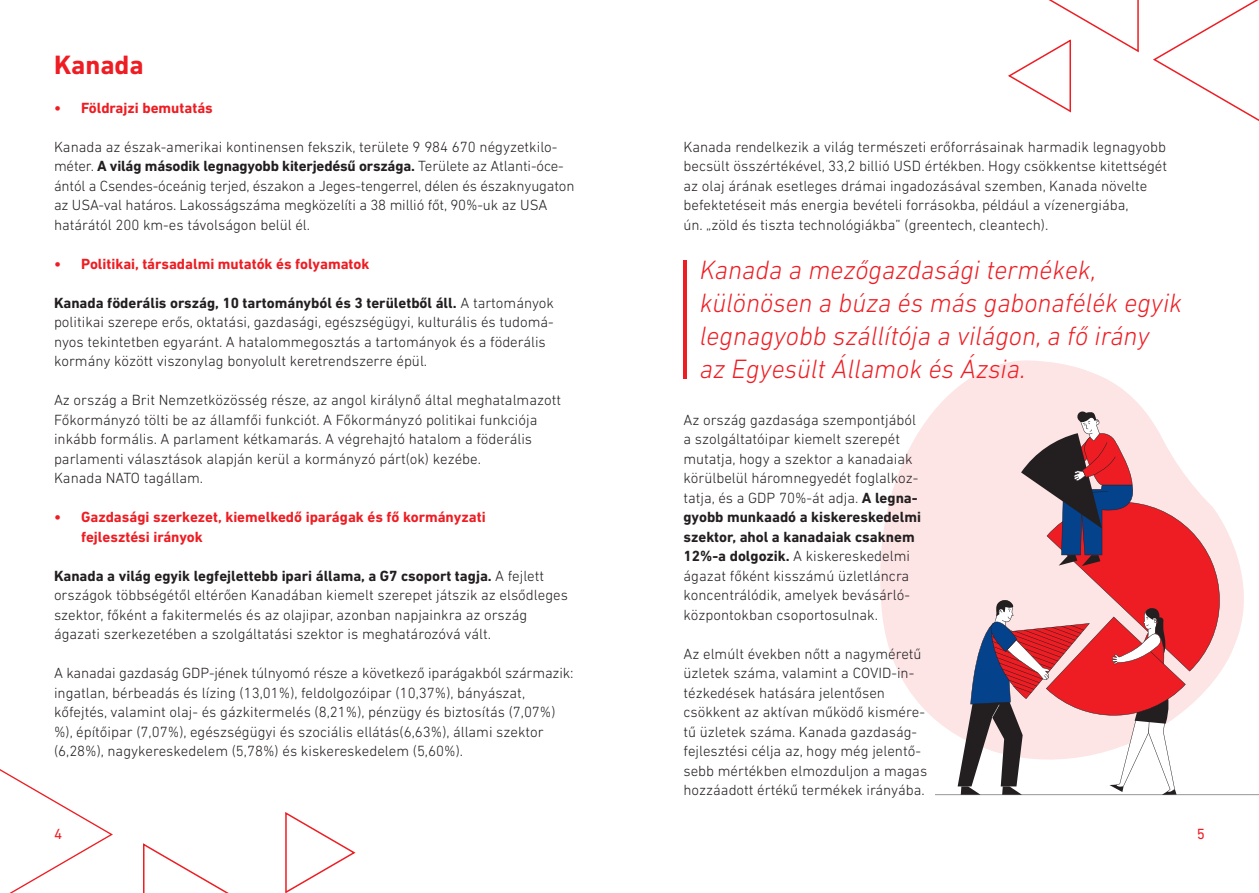
<style>
.page{position:relative;width:1259px;height:893px;background:#fff}
.page>*{position:absolute;margin:0;border:0;box-sizing:border-box;transform-origin:0 0}
.t1{font:italic 300 27px/33px "DIN Next LT Pro";color:#ee1d23}
.t2{font:700 27px "DIN Next LT Pro";color:#ee1d23}
.t3{font:300 15px/19.5px "DIN Next LT Pro";color:#231f20}
.t4{font:700 15px/19.5px "DIN Next LT Pro";color:#ee1d23}
.t5{font:700 15px "DIN Next LT Pro";color:#231f20}
.t6{font:15px "DIN Next LT Pro";color:#ee1d23}
.s1{font-weight:700}
.s2{font-weight:300}
</style>
<div class="page">
<svg style="left:143px;top:843px;width:86px;height:50px"></svg>
<svg style="left:285px;top:812px;width:71px;height:81px"></svg>
<svg style="left:0;top:769px;width:113px;height:124px"></svg>
<svg style="left:880px;top:360px;width:264px;height:359px;fill:#fde4e5"></svg>
<svg style="left:1153px;top:0;width:106px;height:121px"></svg>
<hr style="left:683px;top:260px;width:4px;height:119px;background:#ee1d23">
<svg style="left:1008px;top:0;width:131px;height:113px"></svg>
<svg style="left:935px;top:411px;width:324px;height:385px"></svg>
<p class="t2" style="left:54px;top:49px;width:91px">Kanada</p>
<p class="t4" style="left:54px;top:98px;width:160px">• Földrajzi bemutatás</p>
<p class="t3" style="left:54px;top:136px;width:522px">Kanada az észak-amerikai kontinensen fekszik, területe 9 984 670 négyzetkilo&shy;méter. <span class="s1">A világ második legnagyobb kiterjedésű országa.</span> Területe az Atlanti-óce&shy;ántól a Csendes-óceánig terjed, északon a Jeges-tengerrel, délen és északnyugaton</p>
<p class="t3" style="left:54px;top:195px;width:495px">az USA-val határos. Lakosságszáma megközelíti a 38 millió főt, 90%-uk az USA határától 200 km-es távolságon belül él.</p>
<p class="t4" style="left:54px;top:254px;width:317px">• Politikai, társadalmi mutatók és folyamatok</p>
<p class="t5" style="left:54px;top:294px;width:501px">Kanada föderális ország, 10 tartományból és 3 területből áll. <span class="s2">A tartományok</span></p>
<p class="t3" style="left:54px;top:312px;width:501px">politikai szerepe erős, oktatási, gazdasági, egészségügyi, kulturális és tudomá&shy;nyos tekintetben egyaránt. A hatalommegosztás a tartományok és a föderális kormány között viszonylag bonyolult keretrendszerre épül.</p>
<p class="t3" style="left:54px;top:390px;width:508px">Az ország a Brit Nemzetközösség része, az angol királynő által meghatalmazott<br>Főkormányzó tölti be az államfői funkciót. A Főkormányzó politikai funkciója</p>
<p class="t3" style="left:54px;top:429px;width:479px">inkább formális. A parlament kétkamarás. A végrehajtó hatalom a föderális</p>
<p class="t3" style="left:54px;top:448px;width:428px">parlamenti választások alapján kerül a kormányzó párt(ok) kezébe.</p>
<p class="t3" style="left:54px;top:468px;width:151px">Kanada NATO tagállam.</p>
<p class="t4" style="left:81px;top:507px;width:406px;text-indent:-27px">• Gazdasági szerkezet, kiemelkedő iparágak és fő kormányzati fejlesztési irányok</p>
<p class="t3" style="left:54px;top:565px;width:515px"><span class="s1">Kanada a világ egyik legfejlettebb ipari állama, a G7 csoport tagja.</span> A fejlett országok többségétől eltérően Kanadában kiemelt szerepet játszik az elsődleges szektor, főként a fakitermelés és az olajipar, azonban napjainkra az ország</p>
<p class="t3" style="left:54px;top:624px;width:438px">ágazati szerkezetében a szolgáltatási szektor is meghatározóvá vált.</p>
<p class="t3" style="left:54px;top:663px;width:521px">A kanadai gazdaság GDP-jének túlnyomó része a következő iparágakból származik: ingatlan, bérbeadás és lízing (13,01%), feldolgozóipar (10,37%), bányászat,</p>
<p class="t3" style="left:54px;top:702px;width:503px">kőfejtés, valamint olaj- és gázkitermelés (8,21%), pénzügy és biztosítás (7,07%) %), építőipar (7,07%), egészségügyi és szociális ellátás(6,63%), állami szektor (6,28%), nagykereskedelem (5,78%) és kiskereskedelem (5,60%).</p>
<p class="t6" style="left:54px;top:825px;width:10px">4</p>
<p class="t3" style="left:683px;top:136px;width:484px">Kanada rendelkezik a világ természeti erőforrásainak harmadik legnagyobb</p>
<p class="t3" style="left:683px;top:156px;width:485px">becsült összértékével, 33,2 billió USD értékben. Hogy csökkentse kitettségét</p>
<p class="t3" style="left:683px;top:175px;width:465px">az olaj árának esetleges drámai ingadozásával szemben, Kanada növelte</p>
<p class="t3" style="left:683px;top:195px;width:446px">befektetéseit más energia bevételi forrásokba, például a vízenergiába,</p>
<p class="t3" style="left:683px;top:214px;width:366px">ún. „zöld és tiszta technológiákba” (greentech, cleantech).</p>
<p class="t1" style="left:700px;top:253px;width:398px">Kanada a mezőgazdasági termékek,</p>
<p class="t1" style="left:700px;top:286px;width:484px">különösen a búza és más gabonafélék egyik legnagyobb szállítója a világon, a fő irány</p>
<p class="t1" style="left:700px;top:352px;width:327px">az Egyesült Államok és Ázsia.</p>
<p class="t3" style="left:683px;top:409px;width:234px">Az ország gazdasága szempontjából</p>
<p class="t3" style="left:683px;top:429px;width:239px">a szolgáltatóipar kiemelt szerepét mutatja, hogy a szektor a kanadaiak körülbelül háromnegyedét foglalkoz&shy;tatja, és a GDP 70%-át adja. <span class="s1">A legna&shy;gyobb munkaadó a kiskereskedelmi szektor, ahol a kanadaiak csaknem 12%-a dolgozik.</span> A kiskereskedelmi ágazat főként kisszámú üzletláncra koncentrálódik, amelyek bevásárló&shy;központokban csoportosulnak.</p>
<p class="t3" style="left:683px;top:643px;width:245px">Az elmúlt években nőtt a nagyméretű üzletek száma, valamint a COVID-in&shy;tézkedések hatására jelentősen csökkent az aktívan működő kismére&shy;tű üzletek száma. Kanada gazdaság&shy;fejlesztési célja az, hogy még jelentő&shy;sebb mértékben elmozduljon a magas hozzáadott értékű termékek irányába.</p>
<p class="t6" style="left:1196px;top:825px;width:10px">5</p>
</div>
